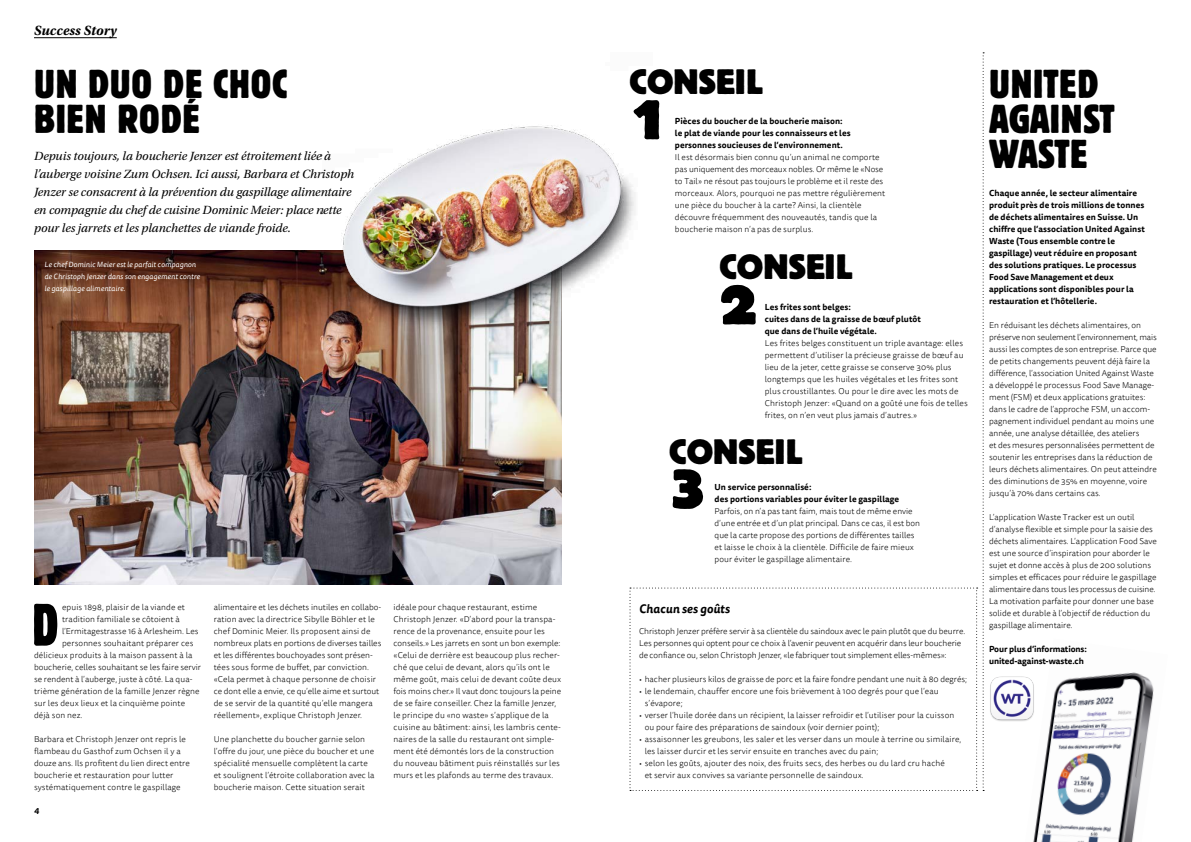
<style>
.page{position:relative;width:1191px;height:842px;background:#fff}
.page>*{position:absolute;margin:0;border:0;box-sizing:border-box;transform-origin:0 0}
.t1{font:59.4px "Block Berthold BQ Extra Cnd";color:#000}
.t2{font:800 55px "Block Berthold BQ";color:#000}
.t3{font:condensed 40px/35px "Block Berthold BQ";letter-spacing:.02em;color:#000}
.t4{font:condensed 40px/35px "Block Berthold BQ";color:#000}
.t5{font:700 35px "Block Berthold BQ";color:#000}
.t6{font:italic 700 14px "Utopia Std";letter-spacing:.005em;color:#000}
.t7{font:italic 12.5px/18px "Utopia Std";color:#000}
.t8{font:italic 700 12px "Tisa Sans OT";letter-spacing:.005em;color:#000}
.t9{font:300 8.5px/12px "Tisa Sans OT";letter-spacing:.01em;color:#000}
.t10{font:700 8.5px/12px "Tisa Sans OT";letter-spacing:.005em;color:#000}
.t11{font:300 8.5px/12px "Tisa Sans OT";letter-spacing:-.01em;color:#000}
.t12{font:italic 700 8.5px "Tisa Sans OT";color:#000}
.t13{font:italic 7.5px/12px "Tisa Sans OT";letter-spacing:.01em;color:#fff}
</style>
<div class="page">
<img style="left:1033px;top:672px;width:121px;height:170px">
<hr style="left:34px;top:38px;width:83px;height:1px;background:#000">
<img style="left:34px;top:250px;width:527px;height:335px">
<svg style="left:629px;top:52px;width:355px;height:739px"></svg>
<img style="left:322px;top:53px;width:330px;height:306px">
<img style="left:990px;top:676px;width:44px;height:45px">
<h3 class="t6" style="left:34px;top:22px;width:84px">Success Story</h3>
<h3 class="t3" style="left:34px;top:67px;width:255px">UN DUO DE CHOC<br>BIEN RODÉ</h3>
<h3 class="t5" style="left:629px;top:63px;width:135px">CONSEIL</h3>
<h2 class="t2" style="left:629px;top:89px;width:38px">1</h2>
<p class="t10" style="left:675px;top:115px;width:177px">Pièces du boucher de la boucherie maison: le plat de viande pour les connaisseurs et les personnes soucieuses de l’environnement.</p>
<p class="t9" style="left:675px;top:151px;width:212px">Il est désormais bien connu qu’un animal ne comporte pas uniquement des morceaux nobles. Or même le «Nose to Tail» ne résout pas toujours le problème et il reste des morceaux. Alors, pourquoi ne pas mettre régulièrement une pièce du boucher à la carte? Ainsi, la clientèle découvre fréquemment des nouveautés, tandis que la boucherie maison n’a pas de surplus.</p>
<p class="t7" style="left:34px;top:147px;width:322px">Depuis toujours, la boucherie Jenzer est étroitement liée à l’auberge voisine Zum Ochsen. Ici aussi, Barbara et Christoph Jenzer se consacrent à la prévention du gaspillage alimentaire en compagnie du chef de cuisine Dominic Meier: place nette pour les jarrets et les planchettes de viande froide.</p>
<p class="t13" style="left:44px;top:259px;width:157px">Le chef Dominic Meier est le parfait compagnon de Christoph Jenzer dans son engagement contre le gaspillage alimentaire.</p>
<h1 class="t1" style="left:33px;top:591px;width:27px">D</h1>
<p class="t9" style="left:62px;top:601px;width:124px">epuis 1898, plaisir de la viande et</p>
<p class="t9" style="left:62px;top:613px;width:119px">tradition familiale se côtoient à</p>
<p class="t9" style="left:62px;top:625px;width:138px">l’Ermitagestrasse 16 à Arlesheim. Les</p>
<p class="t9" style="left:62px;top:637px;width:133px">personnes souhaitant préparer ces</p>
<p class="t9" style="left:34px;top:649px;width:160px">délicieux produits à la maison passent à la</p>
<p class="t9" style="left:34px;top:661px;width:169px">boucherie, celles souhaitant se les faire servir</p>
<p class="t9" style="left:34px;top:673px;width:160px">se rendent à l’auberge, juste à côté. La qua-</p>
<p class="t9" style="left:34px;top:685px;width:167px">trième génération de la famille Jenzer règne</p>
<p class="t9" style="left:34px;top:697px;width:153px">sur les deux lieux et la cinquième pointe</p>
<p class="t9" style="left:34px;top:709px;width:50px">déjà son nez.</p>
<p class="t9" style="left:34px;top:733px;width:157px">Barbara et Christoph Jenzer ont repris le flambeau du Gasthof zum Ochsen il y a douze ans. Ils profitent du lien direct entre boucherie et restauration pour lutter systématiquement contre le gaspillage</p>
<p class="t12" style="left:34px;top:806px;width:6px">4</p>
<p class="t9" style="left:214px;top:601px;width:169px">alimentaire et les déchets inutiles en collabo&shy;ration avec la directrice Sibylle Böhler et le chef Dominic Meier. Ils proposent ainsi de nombreux plats en portions de diverses tailles et les différentes bouchoyades sont présen&shy;tées sous forme de buffet, par conviction. «Cela permet à chaque personne de choisir ce dont elle a envie, ce qu’elle aime et surtout de se servir de la quantité qu’elle mangera réellement», explique Christoph Jenzer.</p>
<p class="t9" style="left:214px;top:733px;width:162px">Une planchette du boucher garnie selon l’offre du jour, une pièce du boucher et une spécialité mensuelle complètent la carte et soulignent l’étroite collaboration avec la boucherie maison. Cette situation serait</p>
<p class="t9" style="left:393px;top:601px;width:169px">idéale pour chaque restaurant, estime Christoph Jenzer. «D’abord pour la transpa&shy;rence de la provenance, ensuite pour les conseils.» Les jarrets en sont un bon exemple: «Celui de derrière est beaucoup plus recher&shy;ché que celui de devant, alors qu’ils ont le même goût, mais celui de devant coûte deux fois moins cher.» Il vaut donc toujours la peine de se faire conseiller. Chez la famille Jenzer, le principe du «no waste» s’applique de la cuisine au bâtiment: ainsi, les lambris cente&shy;naires de la salle du restaurant ont simple&shy;ment été démontés lors de la construction du nouveau bâtiment puis réinstallés sur les murs et les plafonds au terme des travaux.</p>
<h3 class="t5" style="left:719px;top:248px;width:135px">CONSEIL</h3>
<h2 class="t2" style="left:719px;top:274px;width:38px">2</h2>
<p class="t10" style="left:765px;top:301px;width:158px">Les frites sont belges:<br>cuites dans de la graisse de bœuf plutôt que dans de l’huile végétale.</p>
<p class="t9" style="left:765px;top:337px;width:204px">Les frites belges constituent un triple avantage: elles permettent d’utiliser la précieuse graisse de bœuf au lieu de la jeter, cette graisse se conserve 30% plus longtemps que les huiles végétales et les frites sont plus croustillantes. Ou pour le dire avec les mots de Christoph Jenzer: «Quand on a goûté une fois de telles frites, on n’en veut plus jamais d’autres.»</p>
<h3 class="t5" style="left:669px;top:432px;width:135px">CONSEIL</h3>
<h2 class="t2" style="left:669px;top:459px;width:38px">3</h2>
<p class="t10" style="left:714px;top:481px;width:186px">Un service personnalisé:<br>des portions variables pour éviter le gaspillage</p>
<p class="t9" style="left:714px;top:505px;width:207px">Parfois, on n’a pas tant faim, mais tout de même envie d’une entrée et d’un plat principal. Dans ce cas, il est bon que la carte propose des portions de différentes tailles et laisse le choix à la clientèle. Difficile de faire mieux pour éviter le gaspillage alimentaire.</p>
<h3 class="t8" style="left:639px;top:601px;width:92px">Chacun ses goûts</h3>
<p class="t11" style="left:639px;top:625px;width:328px">Christoph Jenzer préfère servir à sa clientèle du saindoux avec le pain plutôt que du beurre.<br>Les personnes qui optent pour ce choix à l’avenir peuvent en acquérir dans leur boucherie de confiance ou, selon Christoph Jenzer, «le fabriquer tout simplement elles-mêmes»:</p>
<p class="t9" style="left:639px;top:673px;width:329px">• hacher plusieurs kilos de graisse de porc et la faire fondre pendant une nuit à 80 degrés;</p>
<p class="t9" style="left:644px;top:685px;width:295px;text-indent:-6px">• le lendemain, chauffer encore une fois brièvement à 100 degrés pour que l’eau s’évapore;</p>
<p class="t9" style="left:644px;top:709px;width:311px;text-indent:-6px">• verser l’huile dorée dans un récipient, la laisser refroidir et l’utiliser pour la cuisson ou pour faire des préparations de saindoux (voir dernier point);</p>
<p class="t9" style="left:644px;top:733px;width:318px;text-indent:-6px">• assaisonner les greubons, les saler et les verser dans un moule à terrine ou similaire, les laisser durcir et les servir ensuite en tranches avec du pain;</p>
<p class="t9" style="left:644px;top:757px;width:302px;text-indent:-6px">• selon les goûts, ajouter des noix, des fruits secs, des herbes ou du lard cru haché et servir aux convives sa variante personnelle de saindoux.</p>
<h3 class="t4" style="left:989px;top:67px;width:127px">UNITED<br>AGAINST<br>WASTE</h3>
<p class="t10" style="left:989px;top:187px;width:157px">Chaque année, le secteur alimentaire produit près de trois millions de tonnes de déchets alimentaires en Suisse. Un chiffre que l’association United Against Waste (Tous ensemble contre le gaspillage) veut réduire en proposant des solutions pratiques. Le processus Food Save Management et deux applications sont disponibles pour la restauration et l’hôtellerie.</p>
<p class="t9" style="left:989px;top:319px;width:169px">En réduisant les déchets alimentaires, on préserve non seulement l’environnement, mais aussi les comptes de son entreprise. Parce que de petits changements peuvent déjà faire la différence, l’association United Against Waste a développé le processus Food Save Manage&shy;ment (FSM) et deux applications gratuites: dans le cadre de l’approche FSM, un accom&shy;pagnement individuel pendant au moins une année, une analyse détaillée, des ateliers<br>et des mesures personnalisées permettent de soutenir les entreprises dans la réduction de leurs déchets alimentaires. On peut atteindre des diminutions de 35% en moyenne, voire jusqu’à 70% dans certains cas.</p>
<p class="t9" style="left:989px;top:511px;width:169px">L’application Waste Tracker est un outil d’analyse flexible et simple pour la saisie des déchets alimentaires. L’application Food Save est une source d’inspiration pour aborder le sujet et donne accès à plus de 200 solutions simples et efficaces pour réduire le gaspillage alimentaire dans tous les processus de cuisine.<br>La motivation parfaite pour donner une base solide et durable à l’objectif de réduction du gaspillage alimentaire.</p>
<p class="t10" style="left:989px;top:643px;width:99px">Pour plus d’informations: united-against-waste.ch</p>
</div>
